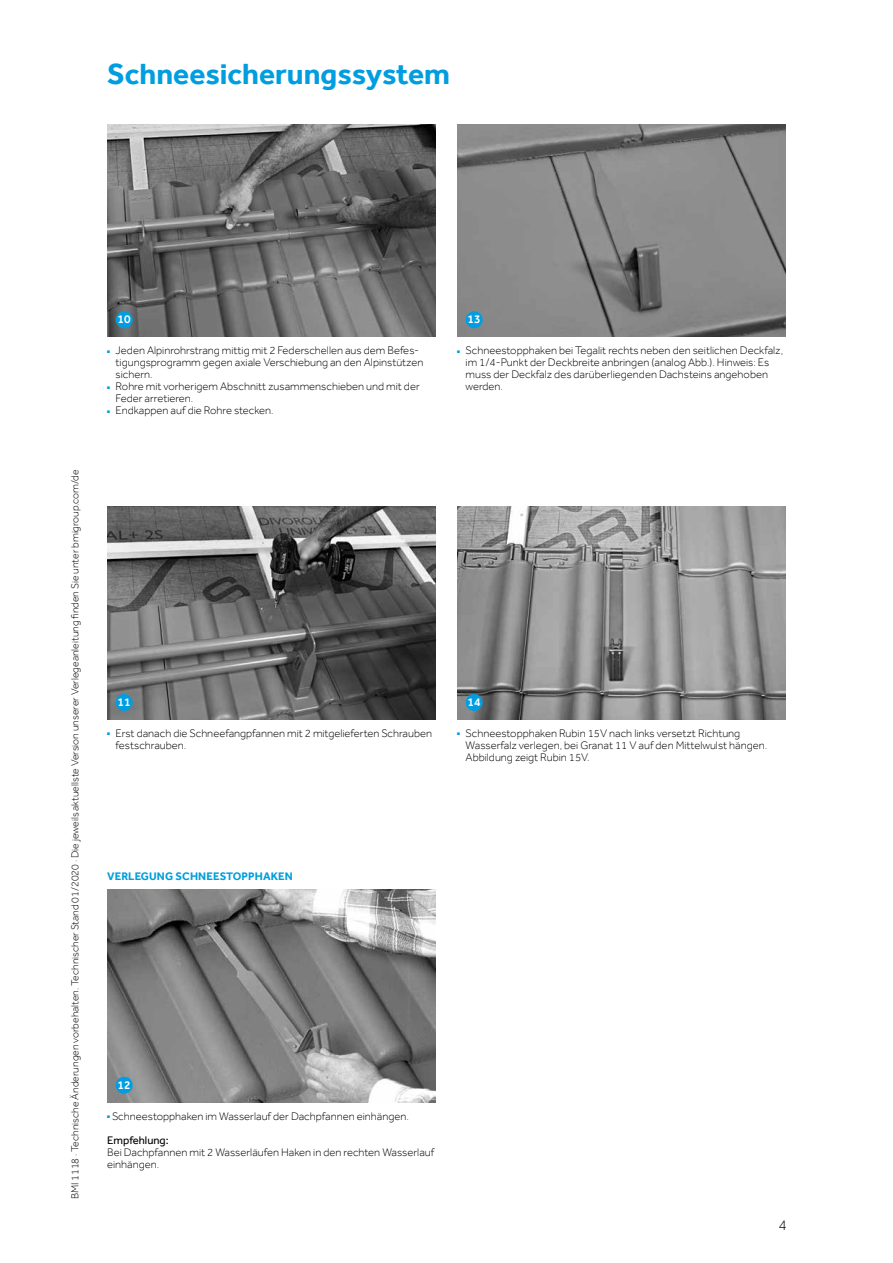
<style>
.page{position:relative;width:893px;height:1263px;background:#fff}
.page>*{position:absolute;margin:0;border:0;box-sizing:border-box;transform-origin:0 0}
.t1{font:700 30px "Effra";color:#009ee0}
.t2{font:300 15px "Effra";color:#000}
.t3{font:500 12px "Effra";color:#fff}
.t4{font:300 11.25px/12px "Effra";color:#000}
.t5{font:700 11.25px "Effra";letter-spacing:.01em;color:#009edc}
.t6{font:300 10.5px "Effra";color:#000}
.s1{color:#009ee0}
.s2{font-weight:400}
</style>
<div class="page">
<img style="left:107px;top:124px;width:329px;height:213px">
<img style="left:107px;top:507px;width:329px;height:212px">
<img style="left:107px;top:890px;width:329px;height:212px">
<img style="left:457px;top:124px;width:329px;height:213px">
<img style="left:457px;top:507px;width:329px;height:212px">
<div style="left:116px;top:311px;width:17px;height:17px;background:#009ee0;border-radius:50%"></div>
<div style="left:116px;top:694px;width:17px;height:17px;background:#009ee0;border-radius:50%"></div>
<div style="left:116px;top:1077px;width:17px;height:17px;background:#009ee0;border-radius:50%"></div>
<div style="left:466px;top:311px;width:17px;height:17px;background:#009ee0;border-radius:50%"></div>
<div style="left:466px;top:694px;width:17px;height:17px;background:#009ee0;border-radius:50%"></div>
<h1 class="t1" style="left:107px;top:56px;width:344px">Schneesicherungssystem</h1>
<p class="t6" style="left:69px;top:1199px;width:731px;rotate:-90deg">BMI 1118 · Technische Änderungen vorbehalten. Technischer Stand 01/2020 · Die jeweils aktuellste Version unserer Verlegeanleitung finden Sie unter bmigroup.com/de</p>
<p class="t3" style="left:118px;top:312px;width:15px">10</p>
<p class="t4" style="left:116px;top:344px;width:309px;text-indent:-9px"><span class="s1">■</span> Jeden Alpinrohrstrang mittig mit 2 Federschellen aus dem Befes&shy;tigungsprogramm gegen axiale Verschiebung an den Alpinstützen sichern.</p>
<p class="t4" style="left:116px;top:380px;width:306px;text-indent:-9px"><span class="s1">■</span> Rohre mit vorherigem Abschnitt zusammenschieben und mit der<br>Feder arretieren.</p>
<p class="t4" style="left:107px;top:404px;width:168px"><span class="s1">■</span> Endkappen auf die Rohre stecken.</p>
<p class="t3" style="left:468px;top:312px;width:15px">13</p>
<p class="t4" style="left:466px;top:344px;width:319px;text-indent:-9px"><span class="s1">■</span> Schneestopphaken bei Tegalit rechts neben den seitlichen Deckfalz, im 1/4- Punkt der Deckbreite anbringen (analog Abb.). Hinweis: Es muss der Deckfalz des darüberliegenden Dachsteins angehoben werden.</p>
<p class="t3" style="left:118px;top:695px;width:15px">11</p>
<p class="t4" style="left:116px;top:727px;width:318px;text-indent:-9px"><span class="s1">■</span> Erst danach die Schneefangpfannen mit 2 mitgelieferten Schrauben festschrauben.</p>
<p class="t3" style="left:468px;top:695px;width:15px">14</p>
<p class="t4" style="left:466px;top:727px;width:303px;text-indent:-9px"><span class="s1">■</span> Schneestopphaken Rubin 15V nach links versetzt Richtung<br>Wasserfalz verlegen, bei Granat 11 V auf den Mittelwulst hängen.<br>Abbildung zeigt Rubin 15V.</p>
<p class="t5" style="left:107px;top:870px;width:187px">VERLEGUNG SCHNEESTOPPHAKEN</p>
<p class="t3" style="left:118px;top:1078px;width:15px">12</p>
<p class="t4" style="left:107px;top:1104px;width:303px;line-height:24px"><span class="s1">■</span> Schneestopphaken im Wasserlauf der Dachpfannen einhängen.<br><span class="s2">Empfehlung:</span></p>
<p class="t4" style="left:107px;top:1146px;width:329px">Bei Dachpfannen mit 2 Wasserläufen Haken in den rechten Wasserlauf einhängen.</p>
<h2 class="t2" style="left:778px;top:1216px;width:10px">4</h2>
</div>
